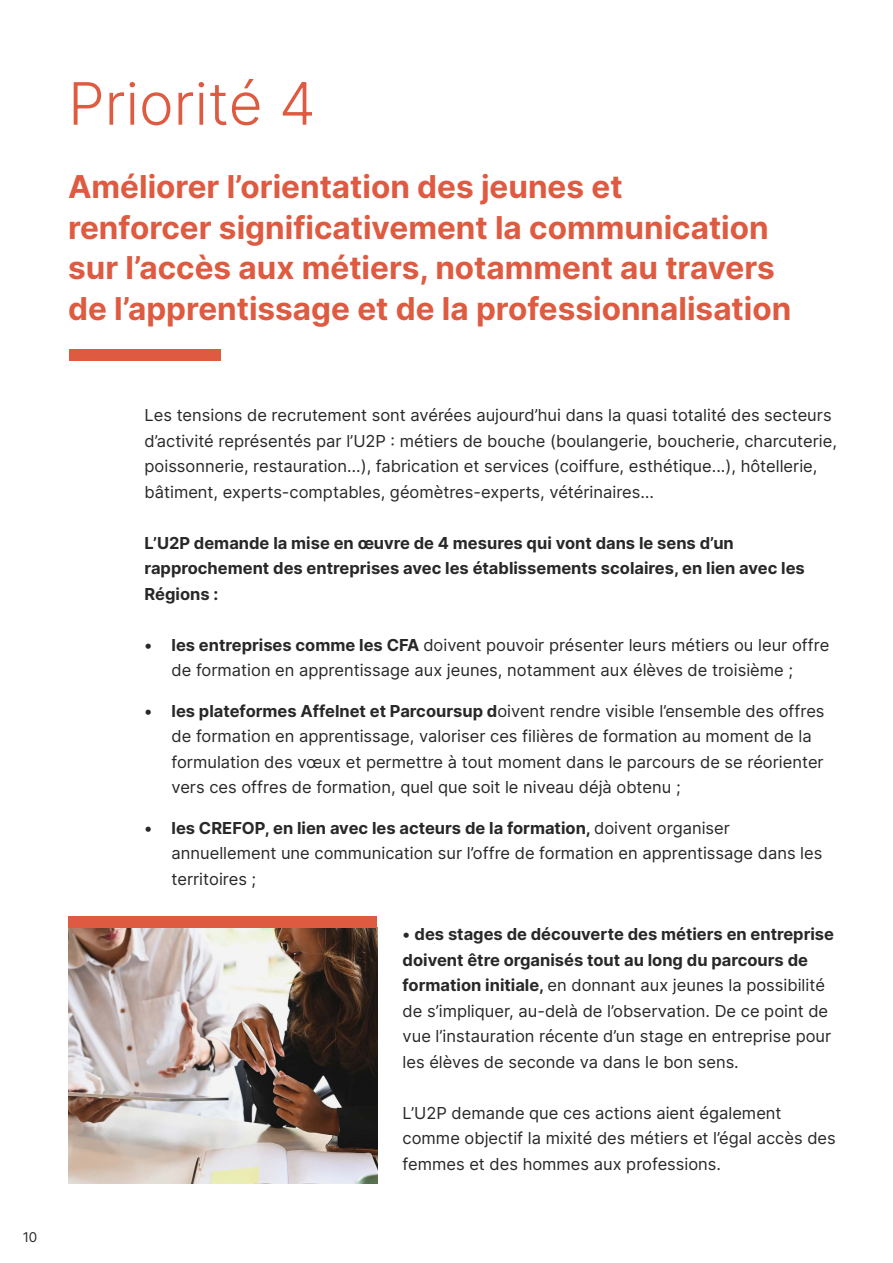
<style>
.page{position:relative;width:893px;height:1263px;background:#fff}
.page>*{position:absolute;margin:0;border:0;box-sizing:border-box;transform-origin:0 0}
.t1{font:300 58.5px "Inter";color:#de5b41}
.t2{font:700 31.5px/40.5px "Inter";color:#de5b41}
.t3{font:16.5px/25.5px "Inter";color:#282828}
.t4{font:700 16.5px/25.5px "Inter";color:#282828}
.t5{font:13.5px "Inter";color:#282828}
.s1{font-weight:700}
</style>
<div class="page">
<img style="left:69px;top:927px;width:308px;height:256px">
<div style="left:69px;top:916px;width:308px;height:11px;background:#de5b41"></div>
<div style="left:69px;top:349px;width:151px;height:11px;background:#de5b41"></div>
<p class="t1" style="left:68px;top:61px;width:249px">Priorité 4</p>
<p class="t2" style="left:68px;top:166px;width:725px">Améliorer l’orientation des jeunes et<br>renforcer significativement la communication sur l’accès aux métiers, notamment au travers de l’apprentissage et de la professionnalisation</p>
<p class="t5" style="left:23px;top:1227px;width:16px">10</p>
<p class="t3" style="left:145px;top:402px;width:694px">Les tensions de recrutement sont avérées aujourd’hui dans la quasi totalité des secteurs d’activité représentés par l’U2P : métiers de bouche (boulangerie, boucherie, charcuterie, poissonnerie, restauration…), fabrication et services (coiffure, esthétique...), hôtellerie, bâtiment, experts-comptables, géomètres-experts, vétérinaires…</p>
<p class="t4" style="left:145px;top:529px;width:662px">L’U2P demande la mise en œuvre de 4 mesures qui vont dans le sens d’un rapprochement des entreprises avec les établissements scolaires, en lien avec les<br>Régions :</p>
<p class="t3" style="left:145px;top:631px;width:686px;text-align:center"><span class="s1">• les entreprises comme les CFA</span> doivent pouvoir présenter leurs métiers ou leur offre de formation en apprentissage aux jeunes, notamment aux élèves de troisième ;</p>
<p class="t3" style="left:172px;top:697px;width:654px;text-indent:-27px"><span class="s1">• les plateformes Affelnet et Parcoursup d</span>oivent rendre visible l’ensemble des offres de formation en apprentissage, valoriser ces filières de formation au moment de la formulation des vœux et permettre à tout moment dans le parcours de se réorienter vers ces offres de formation, quel que soit le niveau déjà obtenu ;</p>
<p class="t3" style="left:172px;top:814px;width:652px;text-indent:-27px"><span class="s1">• les CREFOP, en lien avec les acteurs de la formation,</span> doivent organiser annuellement une communication sur l’offre de formation en apprentissage dans les territoires ;</p>
<p class="t3" style="left:403px;top:921px;width:433px"><span class="s1">• des stages de découverte des métiers en entreprise doivent être organisés tout au long du parcours de formation initiale,</span> en donnant aux jeunes la possibilité de s’impliquer, au-delà de l’observation. De ce point de vue l’instauration récente d’un stage en entreprise pour les élèves de seconde va dans le bon sens.</p>
<p class="t3" style="left:403px;top:1099px;width:435px">L’U2P demande que ces actions aient également comme objectif la mixité des métiers et l’égal accès des femmes et des hommes aux professions.</p>
</div>
